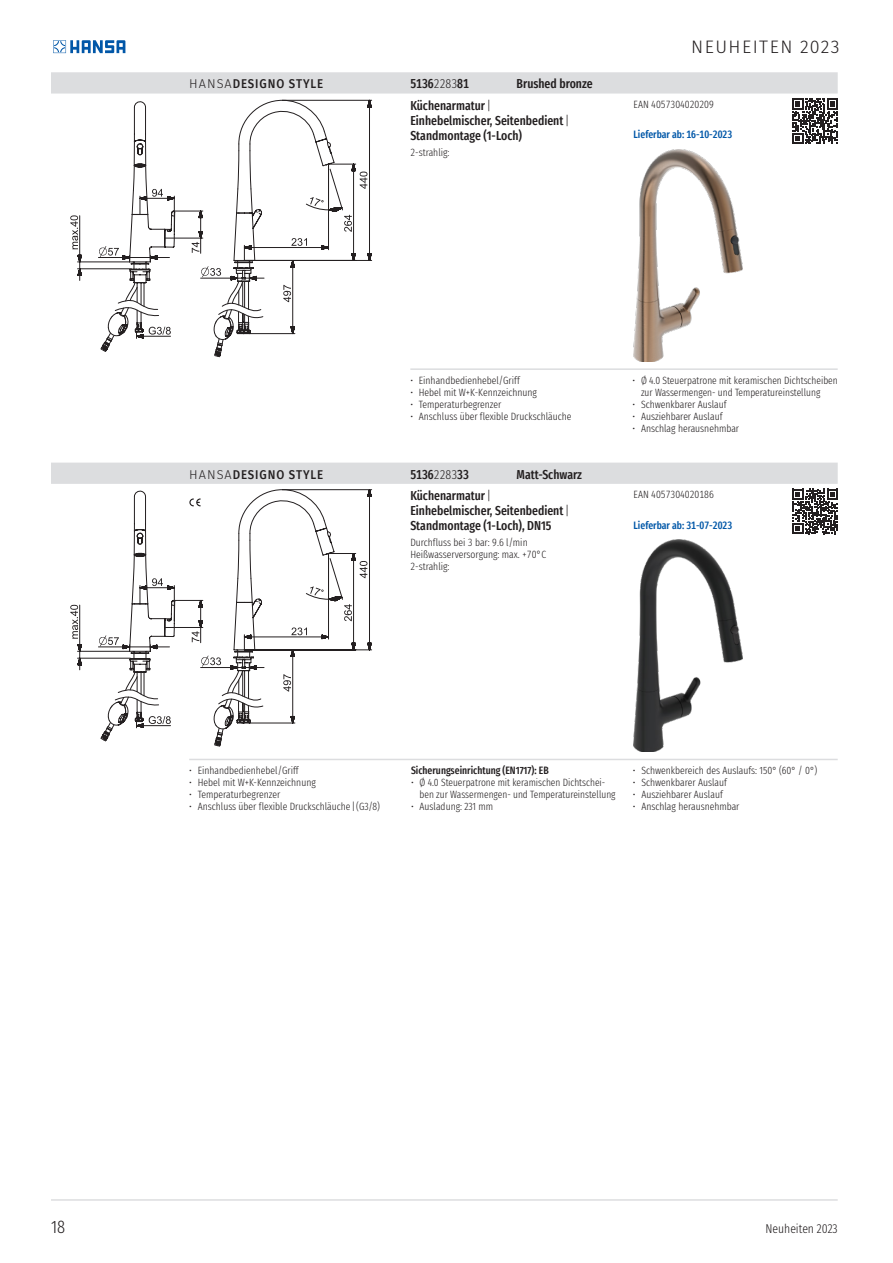
<style>
.page{position:relative;width:893px;height:1263px;background:#fff}
.page>*{position:absolute;margin:0;border:0;box-sizing:border-box;transform-origin:0 0}
.t1{font:300 18px "Fira Sans";letter-spacing:.08em;color:#231f20}
.t2{font:300 18px "Fira Sans Compressed";color:#231f20}
._10pt_ZAB_GS_Abst_1{font:500 12.75px/15px "Fira Sans Compressed";color:#231f20}
._10pt_ZAB_GS{font:500 12.75px "Fira Sans";letter-spacing:.08em;color:#231f20;scale:.9 1}
._10pt_ZAB_GS-2{font:500 12.75px "Fira Sans Compressed";color:#231f20}
._8pt_ZAB_GS{font:500 12.75px "Fira Sans Compressed";color:#231f20}
.Artikelnummer{font:500 12.75px "Fira Sans Compressed";color:#231f20}
.t3{font:300 12.75px "Fira Sans Compressed";color:#231f20}
._8pt_ZAB_GS_Aufzählu{font:300 10.5px/12px "Fira Sans Compressed";color:#231f20}
._8pt_ZAB_GS-2{font:300 10.5px "Fira Sans Compressed";color:#231f20}
._8pt_ZAB_GS-3{font:500 10.5px "Fira Sans Compressed";color:#0157a8}
._8pt_ZAB_GS_EAN{font:300 10.5px "Fira Sans Compressed";color:#231f20}
._8pt_ZAB_GS_Aufzählu-2{font:500 10.5px "Fira Sans Compressed";color:#231f20}
.s1{font-weight:300}
</style>
<div class="page">
<img style="left:634px;top:747px;width:30px;height:5px">
<hr style="left:51px;top:1199px;width:787px;height:2px;background:#dcdddf">
<svg style="left:53px;top:40px;width:72px;height:13px"></svg>
<svg style="left:51px;top:72px;width:787px;height:286px"></svg>
<hr style="left:410px;top:368px;width:428px;height:2px;background:#dcdddf">
<svg style="left:51px;top:463px;width:787px;height:284px"></svg>
<hr style="left:189px;top:759px;width:649px;height:1px;background:#dcdddf">
<p class="_10pt_ZAB_GS" style="left:189px;top:74px;width:151px"><span class="s1">HANSA</span>DESIGNO STYLE</p>
<p class="Artikelnummer" style="left:410px;top:74px;width:60px">5136<span class="s1">2283</span>81</p>
<p class="_8pt_ZAB_GS" style="left:517px;top:74px;width:77px">Brushed bronze</p>
<p class="_10pt_ZAB_GS-2" style="left:410px;top:95px;width:82px">Küchenarmatur<span class="s1">|</span></p>
<p class="_10pt_ZAB_GS_Abst_1" style="left:410px;top:112px;width:160px">Einhebelmischer, Seitenbedient<span class="s1">|<br></span>Standmontage (1-Loch)</p>
<p class="_8pt_ZAB_GS-2" style="left:410px;top:145px;width:41px">2-strahlig:</p>
<h1 class="t1" style="left:691px;top:34px;width:150px">NEUHEITEN 2023</h1>
<p class="_8pt_ZAB_GS_EAN" style="left:634px;top:96px;width:82px">EAN 4057304020209</p>
<p class="_8pt_ZAB_GS-3" style="left:634px;top:126px;width:100px">Lieferbar ab: 16-10-2023</p>
<p class="_8pt_ZAB_GS_Aufzählu" style="left:410px;top:374px;width:111px">• Einhandbedienhebel/Griff</p>
<p class="_8pt_ZAB_GS_Aufzählu" style="left:410px;top:386px;width:128px">• Hebel mit W+K-Kennzeichnung</p>
<p class="_8pt_ZAB_GS_Aufzählu" style="left:410px;top:398px;width:93px">• Temperaturbegrenzer</p>
<p class="_8pt_ZAB_GS_Aufzählu" style="left:410px;top:410px;width:163px">• Anschluss über flexible Druckschläuche</p>
<p class="_10pt_ZAB_GS" style="left:189px;top:464px;width:151px"><span class="s1">HANSA</span>DESIGNO STYLE</p>
<p class="Artikelnummer" style="left:410px;top:464px;width:60px">5136<span class="s1">2283</span>33</p>
<p class="_8pt_ZAB_GS" style="left:517px;top:464px;width:67px">Matt-Schwarz</p>
<p class="_10pt_ZAB_GS-2" style="left:410px;top:485px;width:82px">Küchenarmatur<span class="s1">|</span></p>
<p class="_10pt_ZAB_GS_Abst_1" style="left:410px;top:502px;width:160px">Einhebelmischer, Seitenbedient<span class="s1">|<br></span>Standmontage (1-Loch), DN15</p>
<p class="_8pt_ZAB_GS-2" style="left:410px;top:535px;width:119px">Durchfluss bei 3 bar: 9.6 l/min</p>
<p class="_8pt_ZAB_GS-2" style="left:410px;top:547px;width:137px">Heißwasserversorgung: max. +70°C</p>
<p class="_8pt_ZAB_GS-2" style="left:410px;top:559px;width:41px">2-strahlig:</p>
<p class="_8pt_ZAB_GS_Aufzählu" style="left:641px;top:374px;width:198px;text-indent:-9px">• Ø 4.0 Steuerpatrone mit keramischen Dichtscheiben zur Wassermengen- und Temperatureinstellung</p>
<p class="_8pt_ZAB_GS_Aufzählu" style="left:632px;top:398px;width:96px">• Schwenkbarer Auslauf</p>
<p class="_8pt_ZAB_GS_Aufzählu" style="left:632px;top:410px;width:91px">• Ausziehbarer Auslauf</p>
<p class="_8pt_ZAB_GS_Aufzählu" style="left:632px;top:422px;width:108px">• Anschlag herausnehmbar</p>
<p class="_8pt_ZAB_GS_EAN" style="left:634px;top:487px;width:82px">EAN 4057304020186</p>
<p class="_8pt_ZAB_GS-3" style="left:634px;top:516px;width:100px">Lieferbar ab: 31-07-2023</p>
<p class="_8pt_ZAB_GS_Aufzählu" style="left:189px;top:764px;width:111px">• Einhandbedienhebel/Griff</p>
<p class="_8pt_ZAB_GS_Aufzählu" style="left:189px;top:776px;width:128px">• Hebel mit W+K-Kennzeichnung</p>
<p class="_8pt_ZAB_GS_Aufzählu" style="left:189px;top:788px;width:93px">• Temperaturbegrenzer</p>
<p class="_8pt_ZAB_GS_Aufzählu" style="left:189px;top:800px;width:192px">• Anschluss über flexible Druckschläuche |(G3/8)</p>
<p class="_8pt_ZAB_GS_Aufzählu-2" style="left:411px;top:762px;width:139px">Sicherungseinrichtung (EN1717): EB</p>
<p class="_8pt_ZAB_GS_Aufzählu" style="left:420px;top:776px;width:198px;text-indent:-9px">• Ø 4.0 Steuerpatrone mit keramischen Dichtschei&shy;ben zur Wassermengen- und Temperatureinstellung</p>
<p class="_8pt_ZAB_GS_Aufzählu" style="left:411px;top:800px;width:84px">• Ausladung: 231 mm</p>
<p class="_8pt_ZAB_GS_Aufzählu" style="left:633px;top:764px;width:186px">• Schwenkbereich des Auslaufs: 150° (60° / 0°)</p>
<p class="_8pt_ZAB_GS_Aufzählu" style="left:633px;top:776px;width:96px">• Schwenkbarer Auslauf</p>
<p class="_8pt_ZAB_GS_Aufzählu" style="left:633px;top:788px;width:91px">• Ausziehbarer Auslauf</p>
<p class="_8pt_ZAB_GS_Aufzählu" style="left:633px;top:800px;width:108px">• Anschlag herausnehmbar</p>
<h1 class="t2" style="left:51px;top:1214px;width:16px">18</h1>
<p class="t3" style="left:765px;top:1220px;width:74px">Neuheiten 2023</p>
</div>
